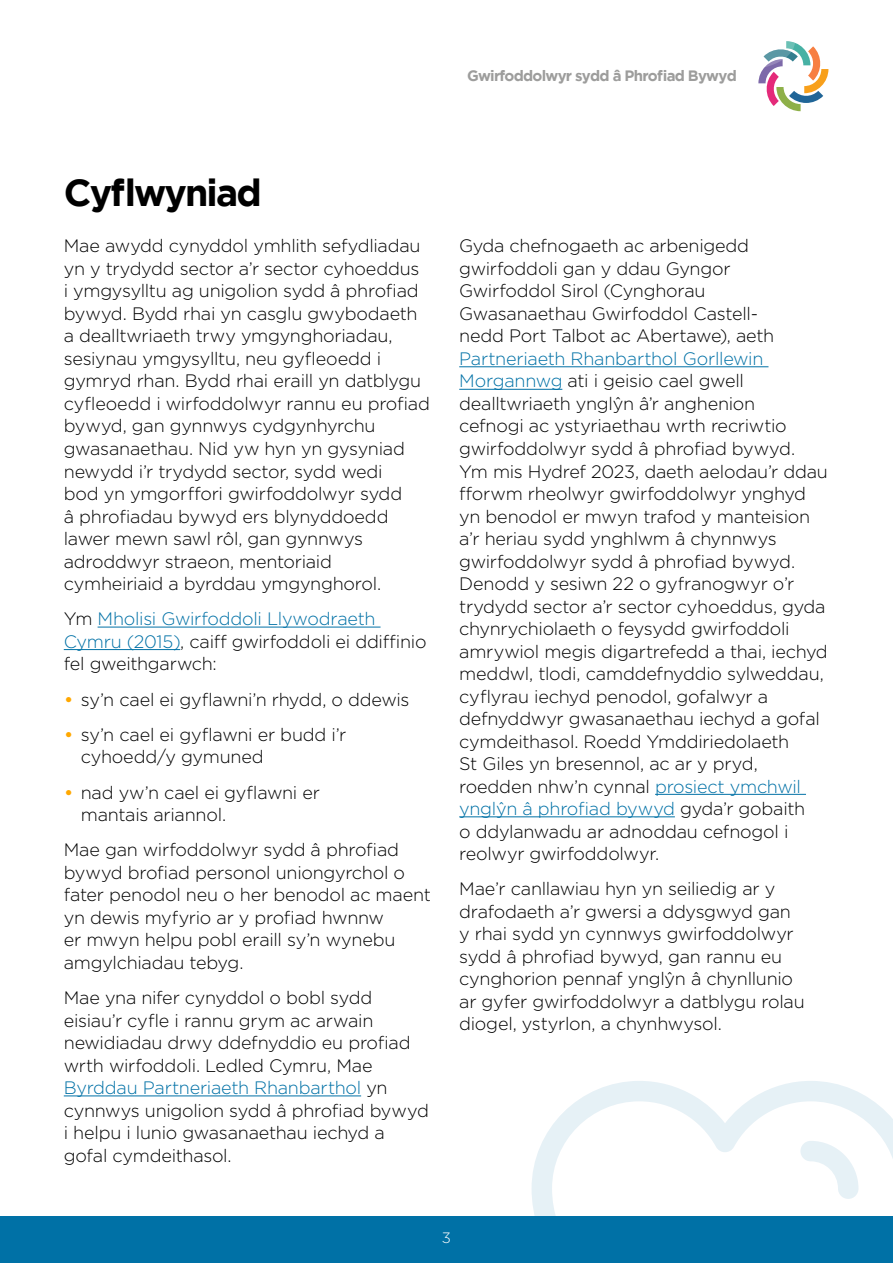
<style>
.page{position:relative;width:893px;height:1263px;background:#fff}
.page>*{position:absolute;margin:0;border:0;box-sizing:border-box;transform-origin:0 0}
.t1{font:700 37.5px "Gotham";letter-spacing:-.05em;color:#000}
.Body{font:300 18px/22.5px "Gotham";letter-spacing:-.015em;color:#000}
.Bullets{font:300 18px/22.5px "Gotham";letter-spacing:-.01em;color:#000}
.t2{font:700 15px "Gotham";letter-spacing:-.05em;color:#9d9d9c}
.t3{font:300 15px "Gotham";color:#fff}
.s1{color:#0071a6}
.s2{font-size:21px;color:#ffa800}
</style>
<div class="page">
<svg style="left:758px;top:41px;width:70px;height:70px"></svg>
<div style="left:0;top:1216px;width:893px;height:47px;background:#0071a6"></div>
<hr style="left:98px;top:627px;width:283px;height:1px;background:#0071a6">
<hr style="left:64px;top:649px;width:116px;height:1px;background:#0071a6">
<hr style="left:64px;top:1095px;width:297px;height:1px;background:#0071a6">
<hr style="left:459px;top:366px;width:309px;height:1px;background:#0071a6">
<hr style="left:459px;top:389px;width:103px;height:1px;background:#0071a6">
<hr style="left:655px;top:794px;width:151px;height:1px;background:#0071a6">
<hr style="left:459px;top:816px;width:216px;height:1px;background:#0071a6">
<svg style="left:531px;top:1081px;width:362px;height:135px"></svg>
<svg style="left:800px;top:1141px;width:58px;height:58px"></svg>
<p class="t2" style="left:467px;top:67px;width:271px">Gwirfoddolwyr sydd â Phrofiad Bywyd</p>
<h1 class="t1" style="left:64px;top:171px;width:199px">Cyflwyniad</h1>
<p class="Body" style="left:64px;top:234px;width:368px">Mae awydd cynyddol ymhlith sefydliadau yn y trydydd sector a’r sector cyhoeddus<br>i ymgysylltu ag unigolion sydd â phrofiad bywyd. Bydd rhai yn casglu gwybodaeth a dealltwriaeth trwy ymgynghoriadau, sesiynau ymgysylltu, neu gyfleoedd i gymryd rhan. Bydd rhai eraill yn datblygu cyfleoedd i wirfoddolwyr rannu eu profiad bywyd, gan gynnwys cydgynhyrchu gwasanaethau. Nid yw hyn yn gysyniad newydd i’r trydydd sector, sydd wedi<br>bod yn ymgorffori gwirfoddolwyr sydd<br>â phrofiadau bywyd ers blynyddoedd lawer mewn sawl rôl, gan gynnwys adroddwyr straeon, mentoriaid cymheiriaid a byrddau ymgynghorol.</p>
<p class="Body" style="left:64px;top:607px;width:364px">Ym <span class="s1">Mholisi Gwirfoddoli Llywodraeth<br>Cymru (2015)</span>, caiff gwirfoddoli ei ddiffinio fel gweithgarwch:</p>
<p class="Bullets" style="left:64px;top:687px;width:347px"><span class="s2">•</span> sy’n cael ei gyflawni’n rhydd, o ddewis</p>
<p class="Bullets" style="left:81px;top:723px;width:267px;text-indent:-17px"><span class="s2">•</span> sy’n cael ei gyflawni er budd i’r cyhoedd/y gymuned</p>
<p class="Bullets" style="left:81px;top:780px;width:241px;text-indent:-17px"><span class="s2">•</span> nad yw’n cael ei gyflawni er mantais ariannol.</p>
<p class="Body" style="left:64px;top:838px;width:369px">Mae gan wirfoddolwyr sydd â phrofiad bywyd brofiad personol uniongyrchol o fater penodol neu o her benodol ac maent yn dewis myfyrio ar y profiad hwnnw<br>er mwyn helpu pobl eraill sy’n wynebu amgylchiadau tebyg.</p>
<p class="Body" style="left:64px;top:986px;width:367px">Mae yna nifer cynyddol o bobl sydd eisiau’r cyfle i rannu grym ac arwain newidiadau drwy ddefnyddio eu profiad wrth wirfoddoli. Ledled Cymru, Mae <span class="s1">Byrddau Partneriaeth Rhanbarthol</span> yn cynnwys unigolion sydd â phrofiad bywyd i helpu i lunio gwasanaethau iechyd a gofal cymdeithasol.</p>
<p class="Body" style="left:459px;top:234px;width:370px">Gyda chefnogaeth ac arbenigedd gwirfoddoli gan y ddau Gyngor Gwirfoddol Sirol (Cynghorau Gwasanaethau Gwirfoddol Castell-<br>nedd Port Talbot ac Abertawe), aeth <span class="s1">Partneriaeth Rhanbarthol Gorllewin Morgannwg</span> ati i geisio cael gwell dealltwriaeth ynglŷn â’r anghenion<br>cefnogi ac ystyriaethau wrth recriwtio gwirfoddolwyr sydd â phrofiad bywyd.<br>Ym mis Hydref 2023, daeth aelodau’r ddau fforwm rheolwyr gwirfoddolwyr ynghyd yn benodol er mwyn trafod y manteision a’r heriau sydd ynghlwm â chynnwys gwirfoddolwyr sydd â phrofiad bywyd.<br>Denodd y sesiwn 22 o gyfranogwyr o’r trydydd sector a’r sector cyhoeddus, gyda chynrychiolaeth o feysydd gwirfoddoli amrywiol megis digartrefedd a thai, iechyd meddwl, tlodi, camddefnyddio sylweddau, cyflyrau iechyd penodol, gofalwyr a defnyddwyr gwasanaethau iechyd a gofal cymdeithasol. Roedd Ymddiriedolaeth<br>St Giles yn bresennol, ac ar y pryd, roedden nhw’n cynnal <span class="s1">prosiect ymchwil ynglŷn â phrofiad bywyd</span> gyda’r gobaith<br>o ddylanwadu ar adnoddau cefnogol i reolwyr gwirfoddolwyr.</p>
<p class="Body" style="left:459px;top:877px;width:347px">Mae’r canllawiau hyn yn seiliedig ar y drafodaeth a’r gwersi a ddysgwyd gan y rhai sydd yn cynnwys gwirfoddolwyr sydd â phrofiad bywyd, gan rannu eu cynghorion pennaf ynglŷn â chynllunio ar gyfer gwirfoddolwyr a datblygu rolau diogel, ystyrlon, a chynhwysol.</p>
<p class="t3" style="left:442px;top:1228px;width:11px">3</p>
</div>
